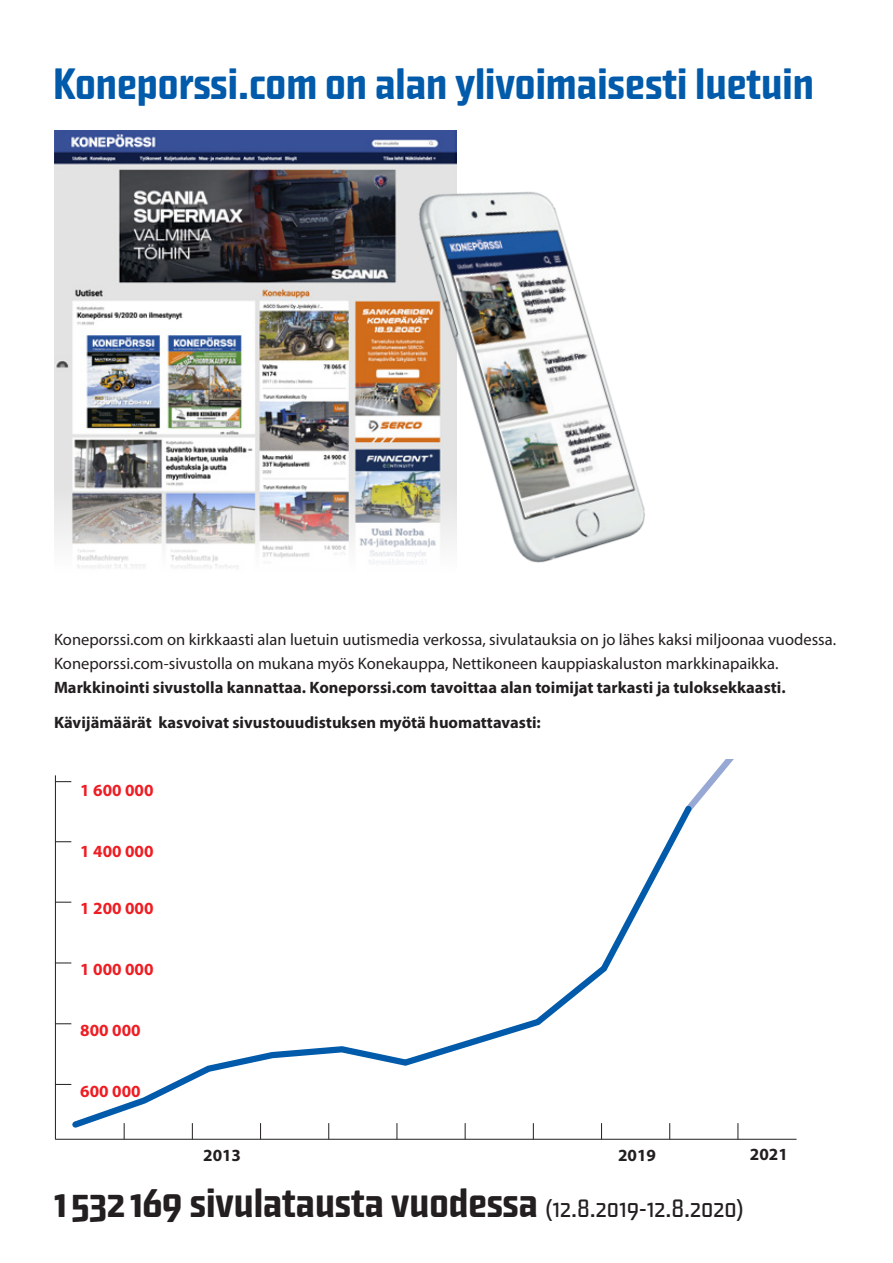
<style>
.page{position:relative;width:893px;height:1263px;background:#fff}
.page>*{position:absolute;margin:0;border:0;box-sizing:border-box;transform-origin:0 0}
.t1{font:500 43.5px "Capricorn OSF";color:#015aaa}
.t2{font:500 40.5px "Capricorn OSF";color:#231f20}
.t3{font:700 17.1px "Myriad Pro";color:#ee1d23}
.t4{font:700 17.1px "Myriad Pro";color:#231f20}
.tekniset_tiedot{font:16.5px "Myriad Pro";color:#231f20}
.tekniset_tiedot-2{font:700 16.5px "Myriad Pro";color:#231f20}
.s1{font-weight:400;font-size:25.5px}
</style>
<div class="page">
<img style="left:54px;top:130px;width:291px;height:439px">
<svg style="left:692px;top:760px;width:41px;height:44px"></svg>
<hr style="left:55px;top:775px;width:1px;height:364px;background:#231f20">
<hr style="left:55px;top:1139px;width:741px;height:1px;background:#231f20">
<svg style="left:56px;top:781px;width:15px;height:1px"></svg>
<svg style="left:738px;top:1123px;width:1px;height:16px"></svg>
<svg style="left:67px;top:800px;width:630px;height:332px"></svg>
<img style="left:345px;top:130px;width:300px;height:435px">
<p class="t1" style="left:53px;top:58px;width:762px">Koneporssi.com on alan ylivoimaisesti luetuin</p>
<p class="tekniset_tiedot" style="left:54px;top:631px;width:784px">Koneporssi.com on kirkkaasti alan luetuin uutismedia verkossa, sivulatauksia on jo lähes kaksi miljoonaa vuodessa.</p>
<p class="tekniset_tiedot" style="left:54px;top:655px;width:726px">Koneporssi.com-sivustolla on mukana myös Konekauppa, Nettikoneen kauppiaskaluston markkinapaikka.</p>
<p class="tekniset_tiedot-2" style="left:54px;top:679px;width:733px">Markkinointi sivustolla kannattaa. Koneporssi.com tavoittaa alan toimijat tarkasti ja tuloksekkaasti.</p>
<p class="tekniset_tiedot-2" style="left:54px;top:713px;width:488px">Kävijämäärät kasvoivat sivustouudistuksen myötä huomattavasti:</p>
<p class="t3" style="left:80px;top:780px;width:75px">1 600 000</p>
<p class="t3" style="left:80px;top:841px;width:75px">1 400 000</p>
<p class="t3" style="left:80px;top:899px;width:75px">1 200 000</p>
<p class="t3" style="left:80px;top:960px;width:75px">1 000 000</p>
<p class="t3" style="left:80px;top:1020px;width:62px">800 000</p>
<p class="t3" style="left:80px;top:1081px;width:62px">600 000</p>
<p class="t4" style="left:203px;top:1146px;width:39px">2013</p>
<p class="t4" style="left:618px;top:1146px;width:39px">2019</p>
<p class="t4" style="left:750px;top:1145px;width:39px">2021</p>
<p class="t2" style="left:54px;top:1180px;width:691px">1 532 169 sivulatausta vuodessa <span class="s1">(12.8.2019-12.8.2020)</span></p>
</div>
